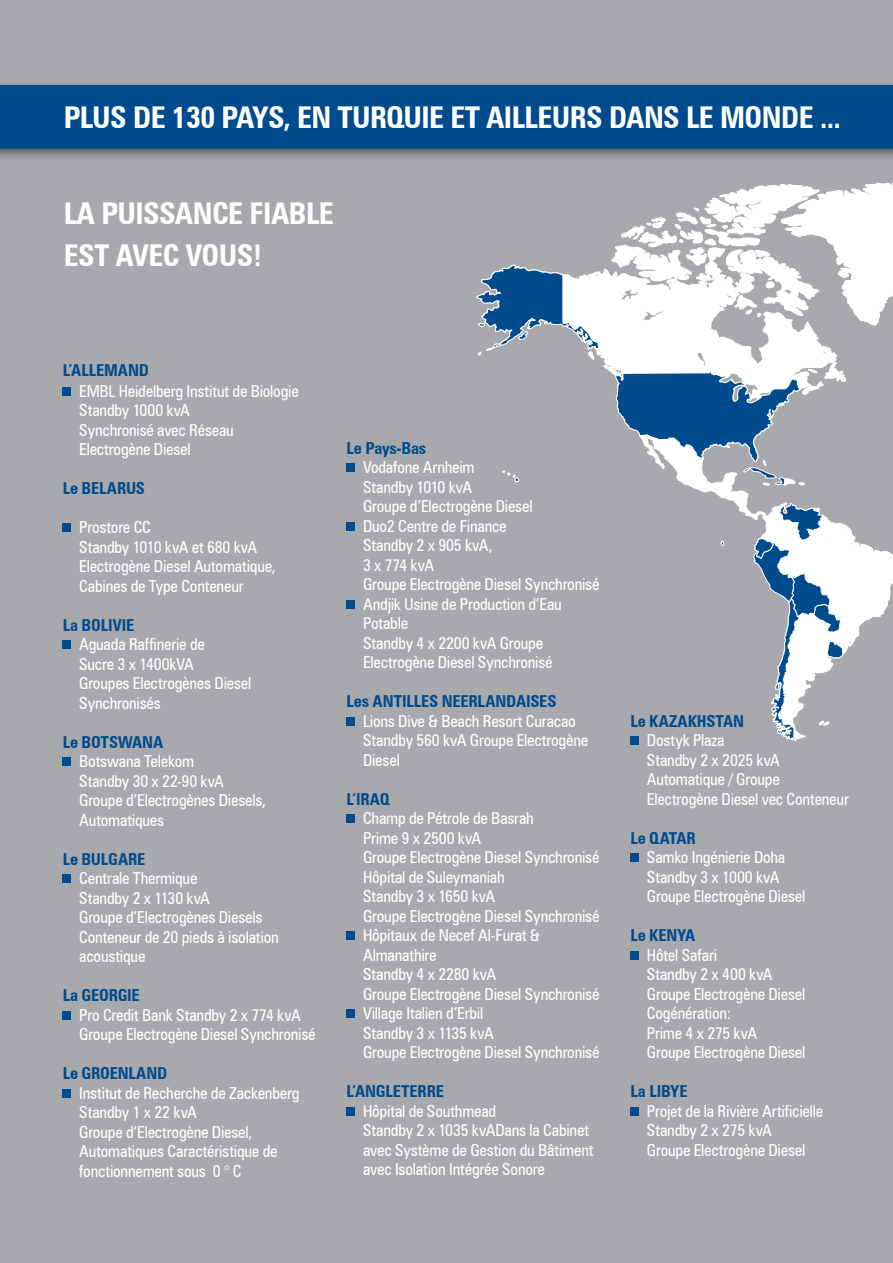
<style>
.page{position:relative;width:893px;height:1263px;background:#a7a9ac}
.page>*{position:absolute;margin:0;border:0;box-sizing:border-box;transform-origin:0 0}
.t1{font:700 condensed 30px/42px "Zurich BT";letter-spacing:-.02em;color:#fff}
.t2{font:condensed 16.5px/19.5px "Zurich BT";letter-spacing:-.015em;color:#fff}
.t3{font:700 condensed 16.5px "Zurich BT";letter-spacing:-.005em;color:#004b8d}
</style>
<div class="page">
<div style="left:63px;top:387px;width:8px;height:8px;background:#004b8d"></div>
<div style="left:63px;top:523px;width:8px;height:9px;background:#004b8d"></div>
<div style="left:63px;top:640px;width:8px;height:9px;background:#004b8d"></div>
<div style="left:63px;top:757px;width:8px;height:9px;background:#004b8d"></div>
<div style="left:63px;top:874px;width:8px;height:9px;background:#004b8d"></div>
<div style="left:63px;top:1011px;width:8px;height:8px;background:#004b8d"></div>
<div style="left:63px;top:1089px;width:8px;height:8px;background:#004b8d"></div>
<div style="left:347px;top:463px;width:8px;height:9px;background:#004b8d"></div>
<div style="left:347px;top:522px;width:8px;height:8px;background:#004b8d"></div>
<div style="left:347px;top:600px;width:8px;height:8px;background:#004b8d"></div>
<div style="left:347px;top:717px;width:8px;height:8px;background:#004b8d"></div>
<div style="left:347px;top:814px;width:8px;height:9px;background:#004b8d"></div>
<div style="left:347px;top:931px;width:8px;height:9px;background:#004b8d"></div>
<div style="left:347px;top:1009px;width:8px;height:9px;background:#004b8d"></div>
<div style="left:347px;top:1107px;width:8px;height:8px;background:#004b8d"></div>
<div style="left:630px;top:736px;width:9px;height:9px;background:#004b8d"></div>
<div style="left:630px;top:853px;width:9px;height:9px;background:#004b8d"></div>
<div style="left:630px;top:951px;width:9px;height:8px;background:#004b8d"></div>
<div style="left:630px;top:1107px;width:9px;height:8px;background:#004b8d"></div>
<div style="left:0;top:81px;width:893px;height:80px;background:#000;opacity:.45"></div>
<div style="left:0;top:85px;width:893px;height:64px;background:#004b8d"></div>
<svg style="left:846px;top:182px;width:47px;height:144px;background:#f4f4f5"></svg>
<svg style="left:611px;top:184px;width:235px;height:211px"></svg>
<svg style="left:477px;top:265px;width:323px;height:217px"></svg>
<svg style="left:639px;top:435px;width:254px;height:306px"></svg>
<h1 class="t1" style="left:64px;top:96px;width:779px">PLUS DE 130 PAYS, EN TURQUIE ET AILLEURS DANS LE MONDE ...</h1>
<h1 class="t1" style="left:64px;top:192px;width:272px">LA PUISSANCE FIABLE<br>EST AVEC VOUS!</h1>
<p class="t3" style="left:63px;top:360px;width:88px">L’ALLEMAND</p>
<p class="t2" style="left:79px;top:381px;width:221px">EMBL Heidelberg Institut de Biologie<br>Standby 1000 kvA<br>Synchronisé avec Réseau<br>Electrogène Diesel</p>
<p class="t3" style="left:63px;top:478px;width:84px">Le BELARUS</p>
<p class="t2" style="left:79px;top:518px;width:198px">Prostore CC<br>Standby 1010 kvA et 680 kvA<br>Electrogène Diesel Automatique,<br>Cabines de Type Conteneur</p>
<p class="t3" style="left:63px;top:615px;width:73px">La BOLIVIE</p>
<p class="t2" style="left:79px;top:635px;width:174px">Aguada Raffinerie de<br>Sucre 3 x 1400kVA<br>Groupes Electrogènes Diesel<br>Synchronisés</p>
<p class="t3" style="left:63px;top:732px;width:102px">Le BOTSWANA</p>
<p class="t2" style="left:79px;top:752px;width:188px">Botswana Telekom<br>Standby 30 x 22-90 kvA<br>Groupe d’Electrogènes Diesels,<br>Automatiques</p>
<p class="t3" style="left:63px;top:849px;width:84px">Le BULGARE</p>
<p class="t2" style="left:79px;top:869px;width:201px">Centrale Thermique<br>Standby 2 x 1130 kvA<br>Groupe d’Electrogènes Diesels<br>Conteneur de 20 pieds à isolation acoustique</p>
<p class="t3" style="left:63px;top:985px;width:79px">La GEORGIE</p>
<p class="t2" style="left:79px;top:1005px;width:238px">Pro Credit Bank Standby 2 x 774 kvA<br>Groupe Electrogène Diesel Synchronisé</p>
<p class="t3" style="left:63px;top:1063px;width:106px">Le GROENLAND</p>
<p class="t2" style="left:79px;top:1083px;width:222px">Institut de Recherche de Zackenberg<br>Standby 1 x 22 kvA<br>Groupe d’Electrogène Diesel,<br>Automatiques Caractéristique de fonctionnement sous 0 ° C</p>
<p class="t3" style="left:347px;top:438px;width:81px">Le Pays-Bas</p>
<p class="t2" style="left:363px;top:458px;width:238px">Vodafone Arnheim<br>Standby 1010 kvA<br>Groupe d’Electrogène Diesel<br>Duo2 Centre de Finance<br>Standby 2 x 905 kvA,<br>3 x 774 kvA<br>Groupe Electrogène Diesel Synchronisé<br>Andjik Usine de Production d’Eau<br>Potable<br>Standby 4 x 2200 kvA Groupe<br>Electrogène Diesel Synchronisé</p>
<p class="t3" style="left:347px;top:691px;width:211px">Les ANTILLES NEERLANDAISES</p>
<p class="t2" style="left:363px;top:711px;width:227px">Lions Dive &amp; Beach Resort Curacao<br>Standby 560 kvA Groupe Electrogène<br>Diesel</p>
<p class="t3" style="left:347px;top:789px;width:44px">L’IRAQ</p>
<p class="t2" style="left:363px;top:809px;width:238px">Champ de Pétrole de Basrah<br>Prime 9 x 2500 kvA<br>Groupe Electrogène Diesel Synchronisé<br>Hôpital de Suleymaniah<br>Standby 3 x 1650 kvA<br>Groupe Electrogène Diesel Synchronisé<br>Hôpitaux de Necef Al-Furat &amp;<br>Almanathire<br>Standby 4 x 2280 kvA<br>Groupe Electrogène Diesel Synchronisé<br>Village Italien d’Erbil<br>Standby 3 x 1135 kvA<br>Groupe Electrogène Diesel Synchronisé</p>
<p class="t3" style="left:347px;top:1081px;width:99px">L’ANGLETERRE</p>
<p class="t2" style="left:363px;top:1101px;width:232px">Hôpital de Southmead<br>Standby 2 x 1035 kvADans la Cabinet avec Système de Gestion du Bâtiment avec Isolation Intégrée Sonore</p>
<p class="t3" style="left:630px;top:711px;width:115px">Le KAZAKHSTAN</p>
<p class="t2" style="left:647px;top:731px;width:203px">Dostyk Plaza<br>Standby 2 x 2025 kvA<br>Automatique / Groupe<br>Electrogène Diesel vec Conteneur</p>
<p class="t3" style="left:630px;top:828px;width:67px">Le QATAR</p>
<p class="t2" style="left:647px;top:848px;width:160px">Samko Ingénierie Doha<br>Standby 3 x 1000 kvA<br>Groupe Electrogène Diesel</p>
<p class="t3" style="left:630px;top:925px;width:66px">Le KENYA</p>
<p class="t2" style="left:647px;top:945px;width:160px">Hôtel Safari<br>Standby 2 x 400 kvA<br>Groupe Electrogène Diesel<br>Cogénération:<br>Prime 4 x 275 kvA<br>Groupe Electrogène Diesel</p>
<p class="t3" style="left:630px;top:1081px;width:59px">La LIBYE</p>
<p class="t2" style="left:647px;top:1101px;width:178px">Projet de la Rivière Artificielle<br>Standby 2 x 275 kvA<br>Groupe Electrogène Diesel</p>
</div>
